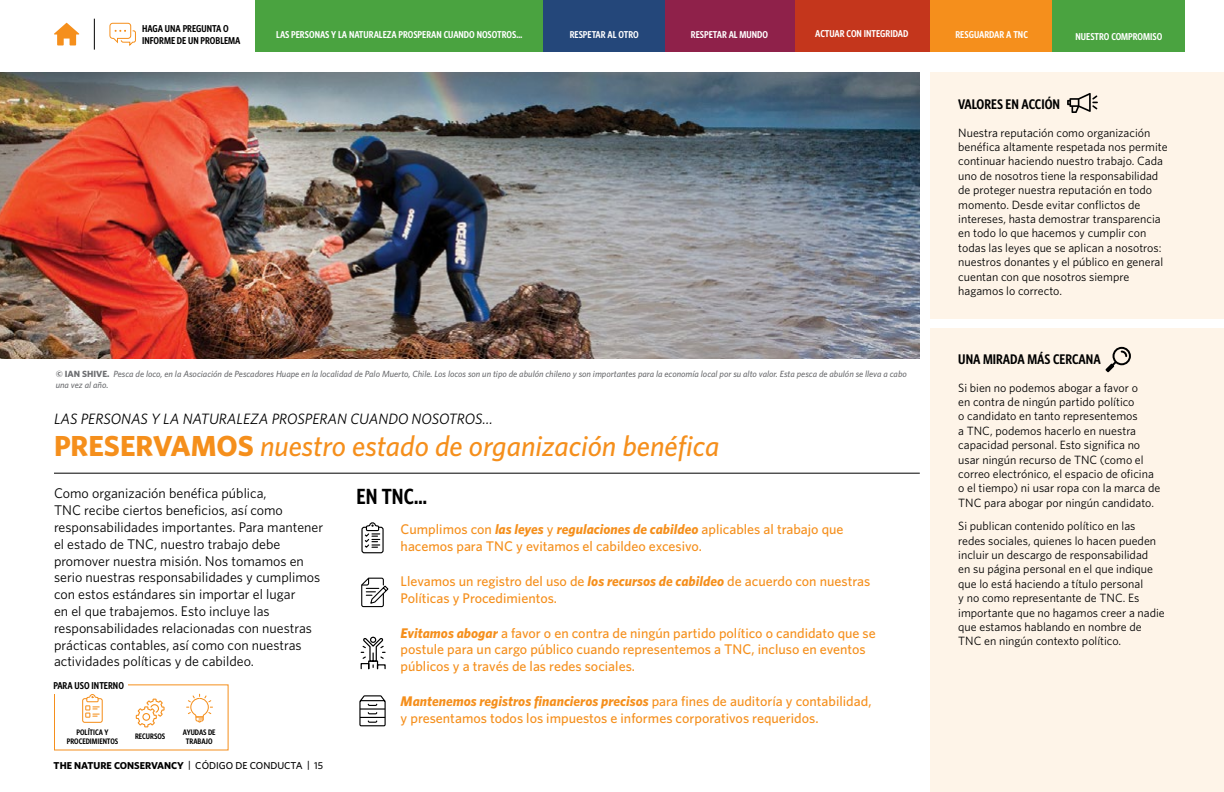
<style>
.page{position:relative;width:1224px;height:792px;background:#fff}
.page>*{position:absolute;margin:0;border:0;box-sizing:border-box;transform-origin:0 0}
.t1{font:italic 500 29px "Whitney";color:#f58f1c}
.t2{font:600 22px "Whitney Condensed";color:#000}
.t3{font:italic 15px "Whitney";color:#000}
.t4{font:500 14px/16.8px "Whitney";color:#f58f1c}
.t5{font:14px/16.8px "Whitney";color:#000}
.t6{font:600 14px "Whitney Condensed";color:#000}
.t7{font:12px/14.4px "Whitney";color:#000}
.t8{font:600 10px "Whitney Condensed";color:#fff}
.t9{font:600 10px/12px "Whitney Condensed";color:#000}
.t10{font:700 10px "Whitney";color:#000}
.t11{font:italic 500 9px/10.8px "Whitney";color:#6d6e71}
.t12{font:600 8px/9.6px "Whitney Condensed";color:#000;text-align:center}
.s1{font-weight:700;font-style:normal}
.s2{font-weight:700;font-style:italic}
.s3{font-weight:500}
</style>
<div class="page">
<img style="left:0;top:72px;width:920px;height:286px">
<hr style="left:54px;top:473px;width:866px;height:1px;background:#000">
<svg style="left:361px;top:522px;width:23px;height:32px"></svg>
<svg style="left:361px;top:577px;width:28px;height:31px"></svg>
<svg style="left:360px;top:637px;width:26px;height:33px"></svg>
<svg style="left:359px;top:695px;width:27px;height:32px"></svg>
<hr style="left:94px;top:19px;width:1px;height:31px;background:#000">
<div style="left:931px;top:72px;width:293px;height:720px;background:#fef4e8"></div>
<div style="left:926px;top:319px;width:298px;height:9px;background:#fff"></div>
<svg style="left:1105px;top:347px;width:26px;height:25px"></svg>
<svg style="left:54px;top:23px;width:25px;height:22px"></svg>
<div style="left:255px;top:0;width:289px;height:51px;background:#4aa340"></div>
<div style="left:544px;top:0;width:121px;height:51px;background:#24477a"></div>
<div style="left:665px;top:0;width:130px;height:51px;background:#8f214a"></div>
<div style="left:795px;top:0;width:136px;height:51px;background:#c4361c"></div>
<div style="left:931px;top:0;width:122px;height:51px;background:#f58f1c"></div>
<div style="left:1053px;top:0;width:132px;height:51px;background:#4aa340"></div>
<svg style="left:1067px;top:93px;width:31px;height:20px"></svg>
<svg style="left:82px;top:694px;width:21px;height:29px"></svg>
<svg style="left:186px;top:694px;width:27px;height:29px"></svg>
<svg style="left:136px;top:699px;width:29px;height:28px"></svg>
<svg style="left:109px;top:22px;width:27px;height:24px"></svg>
<p class="t9" style="left:142px;top:22px;width:100px">HAGA UNA PREGUNTA O<br>INFORME DE UN PROBLEMA</p>
<p class="t8" style="left:276px;top:29px;width:247px">LAS PERSONAS Y LA NATURALEZA PROSPERAN CUANDO NOSOTROS…</p>
<p class="t8" style="left:570px;top:28px;width:71px">RESPETAR AL OTRO</p>
<p class="t8" style="left:691px;top:29px;width:79px">RESPETAR AL MUNDO</p>
<p class="t8" style="left:815px;top:28px;width:95px">ACTUAR CON INTEGRIDAD</p>
<p class="t8" style="left:955px;top:29px;width:74px">RESGUARDAR A TNC</p>
<p class="t8" style="left:1076px;top:31px;width:88px">NUESTRO COMPROMISO</p>
<p class="t6" style="left:958px;top:96px;width:103px">VALORES EN ACCIÓN</p>
<p class="t7" style="left:958px;top:125px;width:211px">Nuestra reputación como organización benéfica altamente respetada nos permite continuar haciendo nuestro trabajo. Cada uno de nosotros tiene la responsabilidad de proteger nuestra reputación en todo momento. Desde evitar conflictos de intereses, hasta demostrar transparencia en todo lo que hacemos y cumplir con todas las leyes que se aplican a nosotros: nuestros donantes y el público en general cuentan con que nosotros siempre hagamos lo correcto.</p>
<p class="t11" style="left:56px;top:369px;width:853px"><span class="s1">© IAN SHIVE.</span> Pesca de loco, en la Asociación de Pescadores Huape en la localidad de Palo Muerto, Chile. Los locos son un tipo de abulón chileno y son importantes para la economía local por su alto valor. Esta pesca de abulón se lleva a cabo una vez al año.</p>
<p class="t3" style="left:54px;top:410px;width:440px">LAS PERSONAS Y LA NATURALEZA PROSPERAN CUANDO NOSOTROS…</p>
<h1 class="t1" style="left:54px;top:429px;width:667px"><span class="s1">PRESERVAMOS</span> nuestro estado de organización benéfica</h1>
<p class="t5" style="left:54px;top:485px;width:271px">Como organización benéfica pública,<br>TNC recibe ciertos beneficios, así como responsabilidades importantes. Para mantener el estado de TNC, nuestro trabajo debe promover nuestra misión. Nos tomamos en serio nuestras responsabilidades y cumplimos con estos estándares sin importar el lugar<br>en el que trabajemos. Esto incluye las responsabilidades relacionadas con nuestras prácticas contables, así como con nuestras actividades políticas y de cabildeo.</p>
<h2 class="t2" style="left:357px;top:484px;width:72px">EN TNC…</h2>
<p class="t4" style="left:401px;top:521px;width:444px">Cumplimos con <span class="s2">las leyes</span> y <span class="s2">regulaciones de cabildeo</span> aplicables al trabajo que hacemos para TNC y evitamos el cabildeo excesivo.</p>
<p class="t4" style="left:401px;top:572px;width:471px">Llevamos un registro del uso de <span class="s2">los recursos de cabildeo</span> de acuerdo con nuestras<br>Políticas y Procedimientos.</p>
<p class="t4" style="left:401px;top:624px;width:477px"><span class="s2">Evitamos abogar</span> a favor o en contra de ningún partido político o candidato que se postule para un cargo público cuando representemos a TNC, incluso en eventos públicos y a través de las redes sociales.</p>
<p class="t4" style="left:401px;top:692px;width:472px"><span class="s2">Mantenemos registros financieros precisos</span> para fines de auditoría y contabilidad, y presentamos todos los impuestos e informes corporativos requeridos.</p>
<p class="t9" style="left:53px;top:679px;width:72px">PARA USO INTERNO</p>
<p class="t12" style="left:67px;top:727px;width:53px">POLÍTICA Y<br>PROCEDIMIENTOS</p>
<p class="t12" style="left:183px;top:727px;width:34px">AYUDAS DE<br>TRABAJO</p>
<p class="t12" style="left:135px;top:732px;width:32px">RECURSOS</p>
<p class="t10" style="left:54px;top:760px;width:271px">THE NATURE CONSERVANCY <span class="s3">| CÓDIGO DE CONDUCTA | 15</span></p>
<p class="t6" style="left:958px;top:351px;width:144px">UNA MIRADA MÁS CERCANA</p>
<p class="t7" style="left:958px;top:380px;width:204px">Si bien no podemos abogar a favor o<br>en contra de ningún partido político<br>o candidato en tanto representemos<br>a TNC, podemos hacerlo en nuestra capacidad personal. Esto significa no usar ningún recurso de TNC (como el correo electrónico, el espacio de oficina o el tiempo) ni usar ropa con la marca de TNC para abogar por ningún candidato.</p>
<p class="t7" style="left:958px;top:519px;width:208px">Si publican contenido político en las redes sociales, quienes lo hacen pueden incluir un descargo de responsabilidad<br>en su página personal en el que indique que lo está haciendo a título personal<br>y no como representante de TNC. Es importante que no hagamos creer a nadie que estamos hablando en nombre de TNC en ningún contexto político.</p>
</div>
